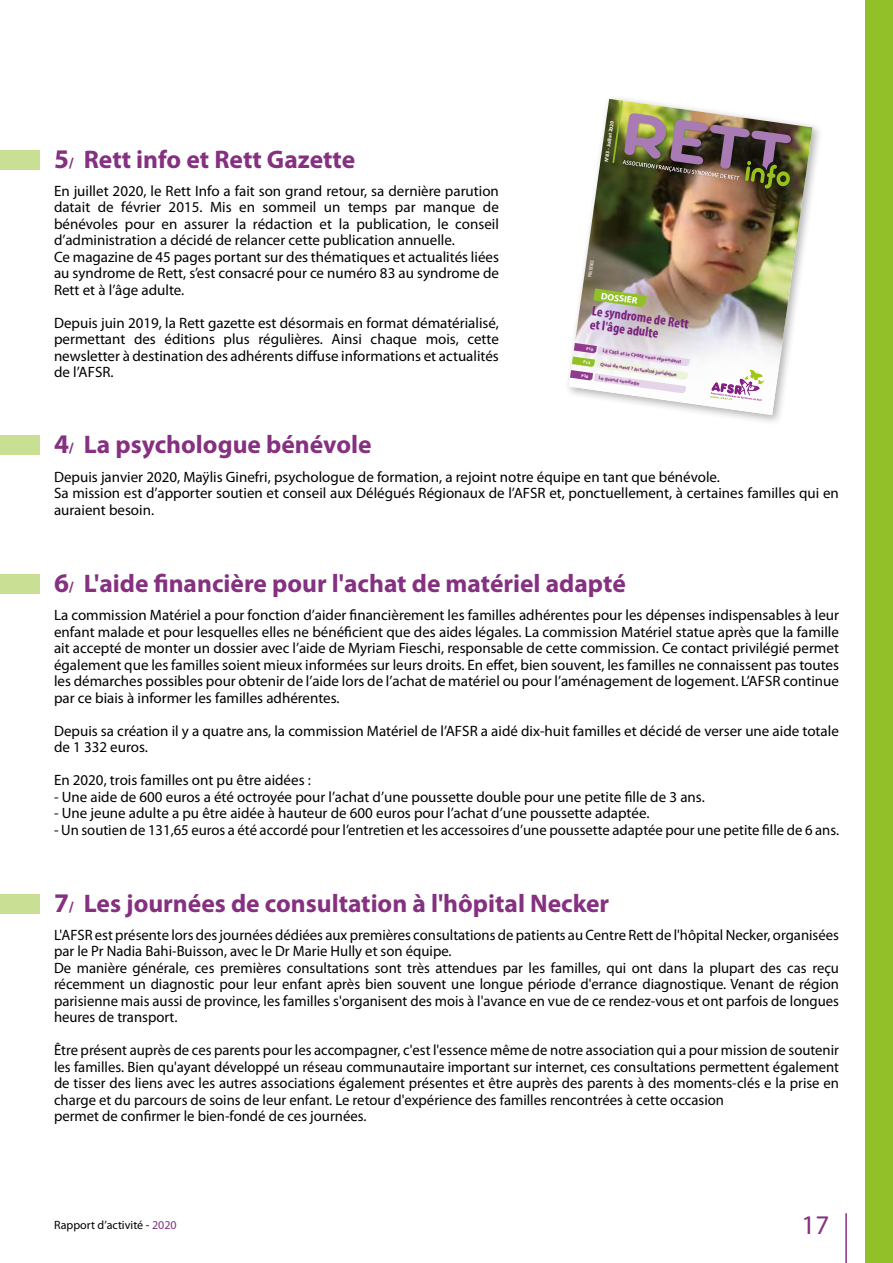
<style>
.page{position:relative;width:893px;height:1263px;background:#fff}
.page>*{position:absolute;margin:0;border:0;box-sizing:border-box;transform-origin:0 0}
.t1{font:27px "Myriad Pro";color:#853080}
.t2{font:700 25.5px "Myriad Pro";color:#853080}
.t3{font:15px/16.5px "Myriad Pro";color:#000}
.t4{font:700 condensed 13.8px/13.8px "Myriad Pro";color:#7b217e}
.t5{font:12px "Myriad Pro";color:#000}
.t6{font:700 9.3px "Myriad Pro";color:#fff}
.t7{font:700 5.1px "Myriad Pro";color:#853080}
.t8{font:700 5.1px "Myriad Pro";color:#fff}
.t9{font:4.95px "Bebas Neue";color:#fff}
.s1{font-size:27px}
.s2{font-size:15px}
.s3{color:#853080}
</style>
<div class="page">
<hr style="left:845px;top:1213px;width:2px;height:50px;background:#853080">
<div style="left:866px;top:0;width:27px;height:1263px;background:#92c029"></div>
<div style="left:0;top:574px;width:40px;height:20px;background:#c8df94"></div>
<div style="left:0;top:894px;width:40px;height:20px;background:#c8df94"></div>
<div style="left:0;top:150px;width:40px;height:20px;background:#c8df94"></div>
<div style="left:0;top:435px;width:40px;height:20px;background:#c8df94"></div>
<div style="left:564px;top:94px;width:259px;height:332px;background:#000;opacity:.3"></div>
<img style="left:569px;top:99px;width:243px;height:316px">
<svg style="left:710px;top:369px;width:55px;height:32px"></svg>
<img style="left:611px;top:99px;width:183px;height:95px">
<svg style="left:593px;top:288px;width:54px;height:19px"></svg>
<svg style="left:570px;top:343px;width:120px;height:50px"></svg>
<h2 class="t2" style="left:54px;top:143px;width:303px"><span class="s1">5</span><span class="s2">/</span> Rett info et Rett Gazette</h2>
<p class="t3" style="left:54px;top:182px;width:446px">En juillet 2020, le Rett Info a fait son grand retour, sa dernière parution datait de février 2015. Mis en sommeil un temps par manque de bénévoles pour en assurer la rédaction et la publication, le conseil d’administration a décidé de relancer cette publication annuelle.<br>Ce magazine de 45 pages portant sur des thématiques et actualités liées au syndrome de Rett, s’est consacré pour ce numéro 83 au syndrome de Rett et à l’âge adulte.</p>
<p class="t3" style="left:54px;top:314px;width:446px;text-align:justify">Depuis juin 2019, la Rett gazette est désormais en format dématérialisé, permettant des éditions plus régulières. Ainsi chaque mois, cette newsletter à destination des adhérents diffuse informations et actualités de l’AFSR.</p>
<h2 class="t2" style="left:54px;top:428px;width:319px"><span class="s1">4</span><span class="s2">/</span> La psychologue bénévole</h2>
<p class="t8" style="left:603px;top:161px;width:43px;rotate:-82deg">N°83 - Juillet 2020</p>
<p class="t9" style="left:587px;top:276px;width:18px;rotate:-82deg">PRUDENCE</p>
<p class="t6" style="left:602px;top:290px;width:38px;rotate:8deg">DOSSIER</p>
<p class="t4" style="left:593px;top:303px;width:99px;rotate:8deg">Le syndrome de Rett et l'âge adulte</p>
<p class="t7" style="left:603px;top:347px;width:81px;rotate:8deg">LE CMS et le CPME vous répondent</p>
<p class="t7" style="left:601px;top:361px;width:79px;rotate:8deg">Quoi de neuf ? Actualité juridique</p>
<p class="t7" style="left:599px;top:374px;width:43px;rotate:8deg">Le grand sondage</p>
<p class="t3" style="left:54px;top:468px;width:786px">Depuis janvier 2020, Maÿlis Ginefri, psychologue de formation, a rejoint notre équipe en tant que bénévole.<br>Sa mission est d’apporter soutien et conseil aux Délégués Régionaux de l’AFSR et, ponctuellement, à certaines familles qui en auraient besoin.</p>
<h2 class="t2" style="left:54px;top:567px;width:573px"><span class="s1">6</span><span class="s2">/</span> L'aide financière pour l'achat de matériel adapté</h2>
<p class="t3" style="left:54px;top:607px;width:787px;text-align:justify">La commission Matériel a pour fonction d’aider financièrement les familles adhérentes pour les dépenses indispensables à leur enfant malade et pour lesquelles elles ne bénéficient que des aides légales. La commission Matériel statue après que la famille ait accepté de monter un dossier avec l’aide de Myriam Fieschi, responsable de cette commission. Ce contact privilégié permet également que les familles soient mieux informées sur leurs droits. En effet, bien souvent, les familles ne connaissent pas toutes les démarches possibles pour obtenir de l’aide lors de l’achat de matériel ou pour l’aménagement de logement. L’AFSR continue par ce biais à informer les familles adhérentes.</p>
<p class="t3" style="left:54px;top:722px;width:786px">Depuis sa création il y a quatre ans, la commission Matériel de l’AFSR a aidé dix-huit familles et décidé de verser une aide totale de 1 332 euros.</p>
<p class="t3" style="left:54px;top:772px;width:258px">En 2020, trois familles ont pu être aidées :</p>
<p class="t3" style="left:54px;top:788px;width:652px">- Une aide de 600 euros a été octroyée pour l’achat d’une poussette double pour une petite fille de 3 ans.</p>
<p class="t3" style="left:54px;top:805px;width:597px">- Une jeune adulte a pu être aidée à hauteur de 600 euros pour l’achat d’une poussette adaptée.</p>
<p class="t3" style="left:54px;top:821px;width:786px">- Un soutien de 131,65 euros a été accordé pour l’entretien et les accessoires d’une poussette adaptée pour une petite fille de 6 ans.</p>
<h2 class="t2" style="left:54px;top:887px;width:557px"><span class="s1">7</span><span class="s2">/</span> Les journées de consultation à l'hôpital Necker</h2>
<p class="t3" style="left:54px;top:926px;width:787px">L'AFSR est présente lors des journées dédiées aux premières consultations de patients au Centre Rett de l'hôpital Necker, organisées par le Pr Nadia Bahi-Buisson, avec le Dr Marie Hully et son équipe.<br>De manière générale, ces premières consultations sont très attendues par les familles, qui ont dans la plupart des cas reçu récemment un diagnostic pour leur enfant après bien souvent une longue période d'errance diagnostique. Venant de région parisienne mais aussi de province, les familles s'organisent des mois à l'avance en vue de ce rendez-vous et ont parfois de longues heures de transport.</p>
<p class="t3" style="left:54px;top:1041px;width:786px">Être présent auprès de ces parents pour les accompagner, c'est l'essence même de notre association qui a pour mission de soutenir les familles. Bien qu'ayant développé un réseau communautaire important sur internet, ces consultations permettent également de tisser des liens avec les autres associations également présentes et être auprès des parents à des moments-clés e la prise en charge et du parcours de soins de leur enfant. Le retour d'expérience des familles rencontrées à cette occasion<br>permet de confirmer le bien-fondé de ces journées.</p>
<p class="t5" style="left:54px;top:1218px;width:124px">Rapport d’activité - <span class="s3">2020</span></p>
<h1 class="t1" style="left:801px;top:1208px;width:29px">17</h1>
</div>
